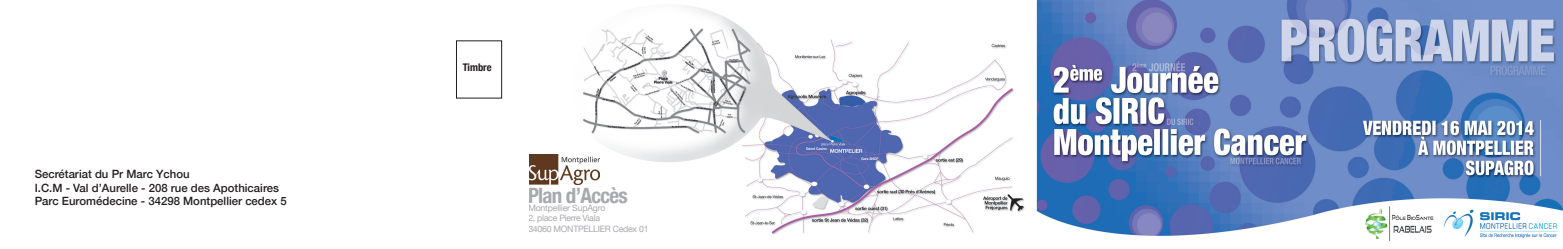
<style>
.page{position:relative;width:1563px;height:249px;background:#fff}
.page>*{position:absolute;margin:0;border:0;box-sizing:border-box;transform-origin:0 0}
.t1{font:700 condensed 21px "Helvetica Neue";letter-spacing:-.035em;color:#a8a9ad}
.t2{font:500 11.38px "Helvetica Neue";color:#231f20}
.t3{font:700 condensed 10.5px "Helvetica Neue";color:#231f20}
.t4{font:8.75px "Helvetica Neue";letter-spacing:-.03em;color:#a8a9ad}
</style>
<div class="page">
<img style="left:529px;top:0;width:1034px;height:241px">
<div style="left:456px;top:40px;width:46px;height:58px;border:1px solid #231f20"></div>
<img style="left:529px;top:154px;width:70px;height:29px">
<p class="t2" style="left:35px;top:164px;width:156px">Secrétariat du Pr Marc Ychou</p>
<p class="t2" style="left:35px;top:178px;width:246px">I.C.M - Val d’Aurelle - 208 rue des Apothicaires</p>
<p class="t2" style="left:35px;top:192px;width:254px">Parc Euromédecine - 34298 Montpellier cedex 5</p>
<p class="t3" style="left:463px;top:58px;width:30px">Timbre</p>
<p class="t1" style="left:528px;top:178px;width:101px">Plan d’Accès</p>
<p class="t4" style="left:528px;top:201px;width:79px">Montpellier SupAgro</p>
<p class="t4" style="left:528px;top:211px;width:73px">2, place Pierre Viala</p>
<p class="t4" style="left:528px;top:222px;width:122px">34060 MONTPELLIER Cedex 01</p>
</div>
